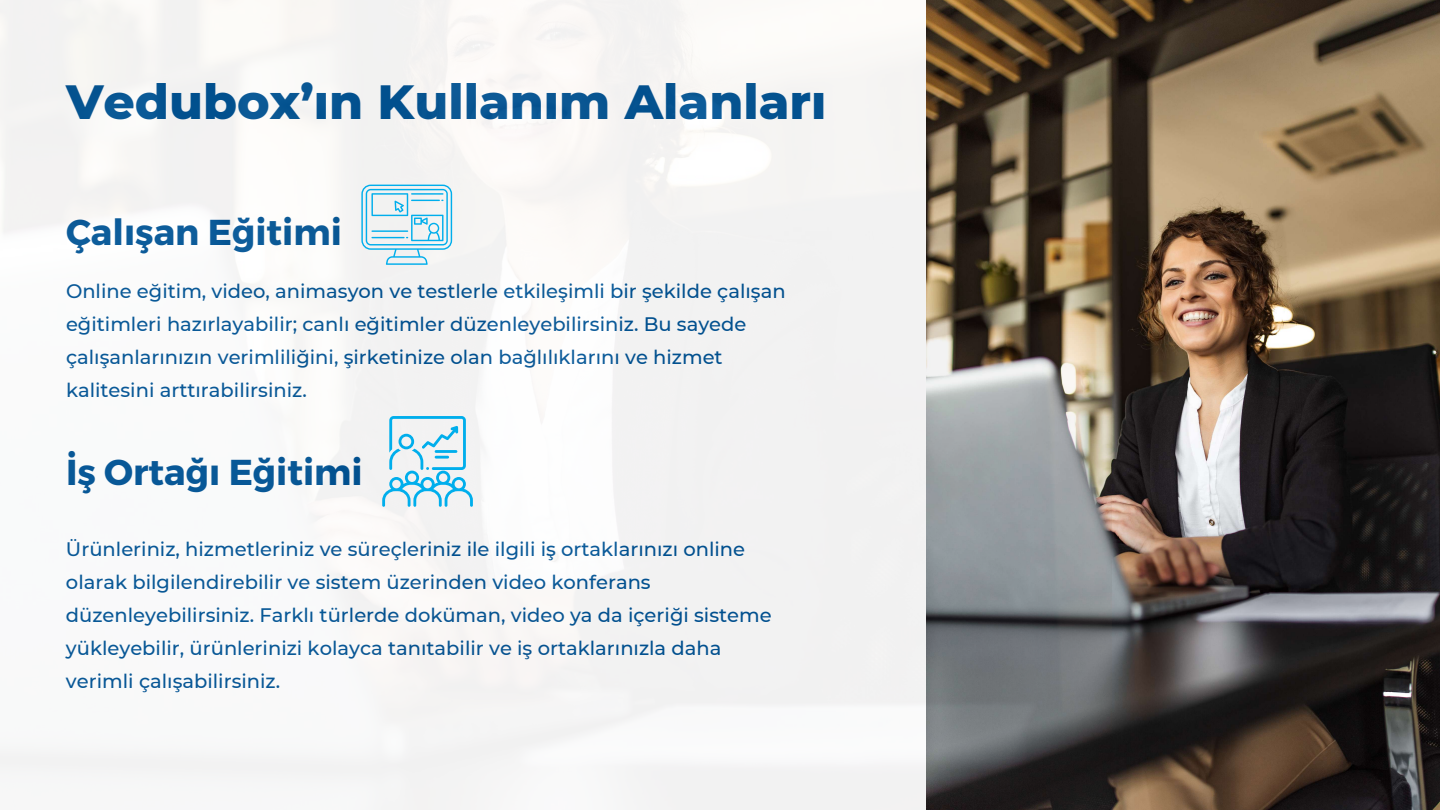
<style>
.page{position:relative;width:1440px;height:810px;background:#fff}
.page>*{position:absolute;margin:0;border:0;box-sizing:border-box;transform-origin:0 0}
.t1{font:800 49px "Montserrat";color:#005496}
.t2{font:700 36px "Montserrat";color:#005496}
.t3{font:500 19.5px/33px "Montserrat";color:#005496}
</style>
<div class="page">
<img style="left:1112px;top:0;width:328px;height:810px">
<img style="left:0;top:0;width:1112px;height:810px">
<svg style="left:382px;top:416px;width:91px;height:91px"></svg>
<hr style="left:435px;top:450px;width:22px;height:3px;background:#00aeec">
<hr style="left:435px;top:456px;width:14px;height:3px;background:#00aeec">
<svg style="left:361px;top:185px;width:91px;height:80px"></svg>
<h1 class="t1" style="left:66px;top:72px;width:762px">Vedubox’ın Kullanım Alanları</h1>
<h2 class="t2" style="left:66px;top:209px;width:278px">Çalışan Eğitimi</h2>
<p class="t3" style="left:66px;top:275px;width:721px">Onli ne eğiti m, video, ani masyon ve testlerle etki leşi mli bi r şeki lde çalışan eğiti mleri hazırlayabi li r; canlı eğiti mler düzenleyebi li rsi niz. Bu sayede çalışanlarınızın verimliliğini, şirketinize olan bağlılıklarını ve hizmet kalitesi ni arttırabi li rsi niz.</p>
<h2 class="t2" style="left:66px;top:449px;width:298px">İş Ortağı Eğitimi</h2>
<p class="t3" style="left:66px;top:533px;width:707px">Ürünleri niz, hizmetleri niz ve süreçleri niz i le i lgi li iş ortaklarınızı onli ne olarak bi lgi lendi rebi li r ve sistem üzeri nden video konferans düzenleyebi li rsi niz. Farklı türlerde doküman, video ya da içeriği sisteme yükleyebi li r, ürünleri nizi kolayca tanıtabi li r ve iş ortaklarınızla daha verimli çalışabilirsiniz.</p>
</div>
